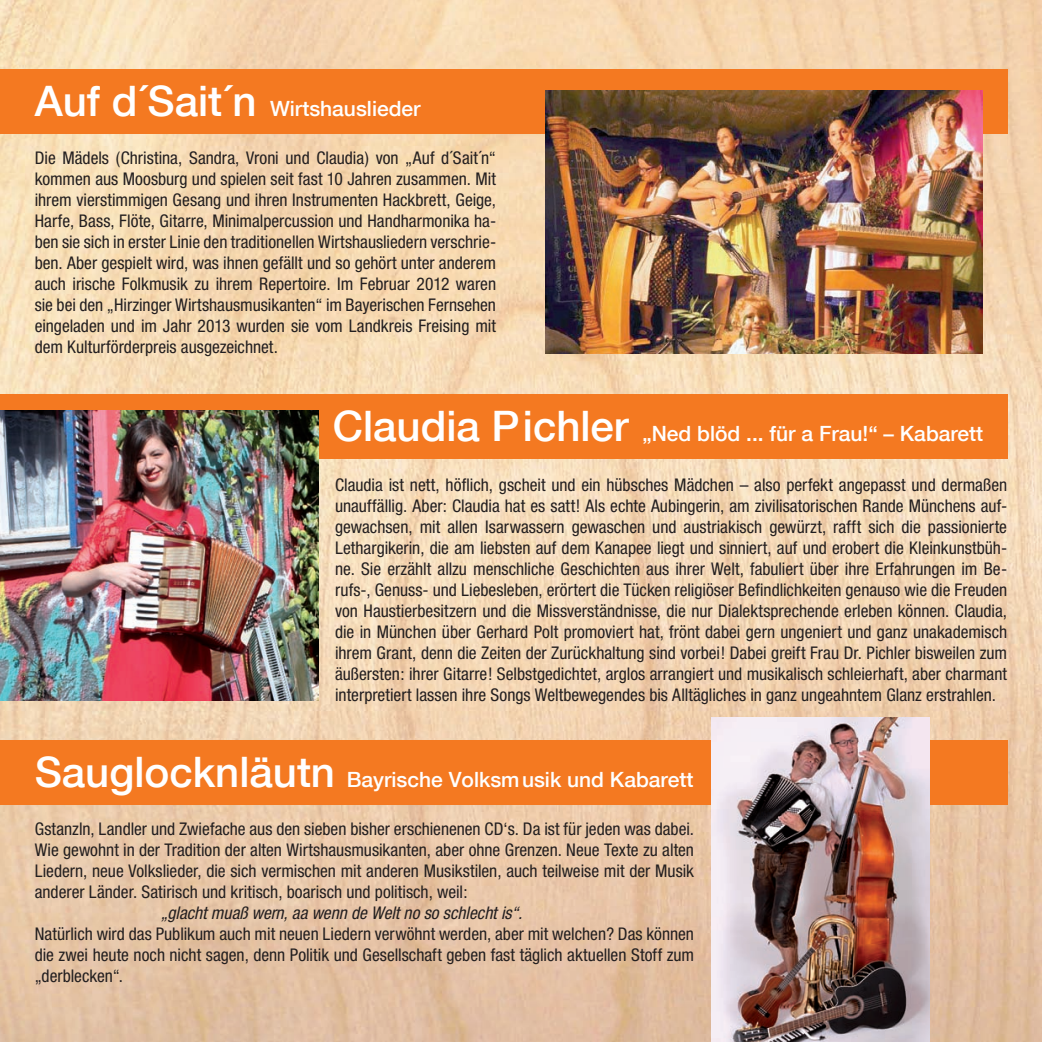
<style>
.page{position:relative;width:1042px;height:1042px;background:#fff}
.page>*{position:absolute;margin:0;border:0;box-sizing:border-box;transform-origin:0 0}
.t1{font:500 21px "Helvetica Neue";color:#fff}
.t2{font:condensed 17.5px/21px "Helvetica Neue";color:#231f20;text-align:justify}
.t3{font:italic condensed 17.5px "Helvetica Neue";color:#231f20}
.s1{font-size:42px}
</style>
<div class="page">
<img style="left:0;top:0;width:1042px;height:1042px">
<div style="left:0;top:69px;width:1007px;height:65px;background:#f47921"></div>
<img style="left:546px;top:91px;width:436px;height:263px">
<div style="left:0;top:394px;width:1007px;height:65px;background:#f47921"></div>
<div style="left:0;top:740px;width:1007px;height:64px;background:#f47921"></div>
<img style="left:0;top:410px;width:319px;height:290px">
<img style="left:712px;top:717px;width:217px;height:325px">
<p class="t1" style="left:35px;top:96px;width:387px"><span class="s1">Auf d´Sait´n</span> Wirtshauslieder</p>
<p class="t2" style="left:35px;top:147px;width:463px">Die Mädels (Christina, Sandra, Vroni und Claudia) von „Auf d´Sait´n“ kommen aus Moosburg und spielen seit fast 10 Jahren zusammen. Mit ihrem vierstimmigen Gesang und ihren Instrumenten Hackbrett, Geige, Harfe, Bass, Flöte, Gitarre, Minimalpercussion und Handharmonika ha&shy;ben sie sich in erster Linie den traditionellen Wirtshausliedern verschrie&shy;ben. Aber gespielt wird, was ihnen gefällt und so gehört unter anderem auch irische Folkmusik zu ihrem Repertoire. Im Februar 2012 waren sie bei den „Hirzinger Wirtshausmusikanten“ im Bayerischen Fernsehen eingeladen und im Jahr 2013 wurden sie vom Landkreis Freising mit dem Kulturförderpreis ausgezeichnet.</p>
<p class="t1" style="left:333px;top:421px;width:652px"><span class="s1">Claudia Pichler</span> „Ned blöd ... für a Frau!“ – Kabarett</p>
<p class="t2" style="left:335px;top:474px;width:674px">Claudia ist nett, höflich, gscheit und ein hübsches Mädchen – also perfekt angepasst und dermaßen unauffällig. Aber: Claudia hat es satt! Als echte Aubingerin, am zivilisatorischen Rande Münchens auf&shy;gewachsen, mit allen Isarwassern gewaschen und austriakisch gewürzt, rafft sich die passionierte Lethargikerin, die am liebsten auf dem Kanapee liegt und sinniert, auf und erobert die Kleinkunstbüh&shy;ne. Sie erzählt allzu menschliche Geschichten aus ihrer Welt, fabuliert über ihre Erfahrungen im Be&shy;rufs-, Genuss- und Liebesleben, erörtert die Tücken religiöser Befindlichkeiten genauso wie die Freuden von Haustierbesitzern und die Missverständnisse, die nur Dialektsprechende erleben können. Claudia, die in München über Gerhard Polt promoviert hat, frönt dabei gern ungeniert und ganz unakademisch ihrem Grant, denn die Zeiten der Zurückhaltung sind vorbei! Dabei greift Frau Dr. Pichler bisweilen zum äußersten: ihrer Gitarre! Selbstgedichtet, arglos arrangiert und musikalisch schleierhaft, aber charmant interpretiert lassen ihre Songs Weltbewegendes bis Alltägliches in ganz ungeahntem Glanz erstrahlen.</p>
<p class="t1" style="left:35px;top:766px;width:660px"><span class="s1">Sauglocknläutn</span> Bayrische Volksmusik und Kabarett</p>
<p class="t2" style="left:35px;top:818px;width:661px">Gstanzln, Landler und Zwiefache aus den sieben bisher erschienenen CD‘s. Da ist für jeden was dabei.<br>Wie gewohnt in der Tradition der alten Wirtshausmusikanten, aber ohne Grenzen. Neue Texte zu alten Liedern, neue Volkslieder, die sich vermischen mit anderen Musikstilen, auch teilweise mit der Musik anderer Länder. Satirisch und kritisch, boarisch und politisch, weil:</p>
<p class="t3" style="left:161px;top:902px;width:363px">„glacht muaß wern, aa wenn de Welt no so schlecht is“.</p>
<p class="t2" style="left:35px;top:923px;width:661px">Natürlich wird das Publikum auch mit neuen Liedern verwöhnt werden, aber mit welchen? Das können die zwei heute noch nicht sagen, denn Politik und Gesellschaft geben fast täglich aktuellen Stoff zum „derblecken“.</p>
</div>
